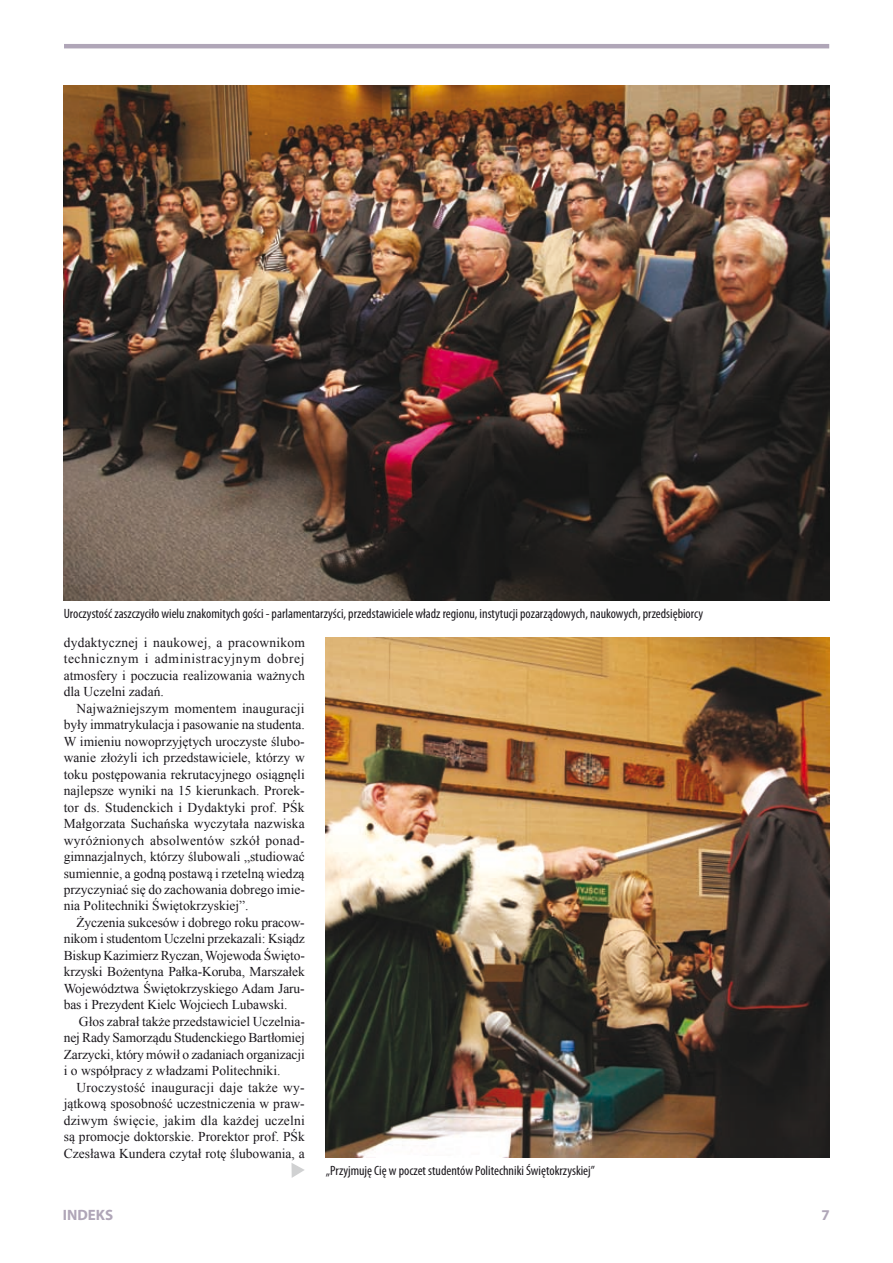
<style>
.page{position:relative;width:893px;height:1263px;background:#fff}
.page>*{position:absolute;margin:0;border:0;box-sizing:border-box;transform-origin:0 0}
.t1{font:700 15px "Myriad Pro";color:#b0a6b8}
.t2{font:13.5px/16.5px "Times New Roman";color:#1a171c;text-align:justify}
.t3{font:condensed 13.5px "Myriad Pro";color:#1a171c}
</style>
<div class="page">
<hr style="left:64px;top:44px;width:765px;height:4px;background:#b0a6b8">
<img style="left:326px;top:638px;width:503px;height:520px">
<img style="left:64px;top:85px;width:765px;height:515px">
<svg style="left:291px;top:1163px;width:13px;height:15px"></svg>
<p class="t3" style="left:64px;top:605px;width:641px">Uroczystość zaszczyciło wielu znakomitych gości - parlamentarzyści, przedstawiciele władz regionu, instytucji pozarządowych, naukowych, przedsiębiorcy</p>
<p class="t2" style="left:64px;top:633px;width:243px">dydaktycznej i naukowej, a pracownikom technicznym i administracyjnym dobrej atmosfery i poczucia realizowania ważnych dla Uczelni zadań.</p>
<p class="t2" style="left:64px;top:699px;width:243px;text-indent:13px">Najważniejszym momentem inauguracji były immatrykulacja i pasowanie na studenta.<br>W imieniu nowoprzyjętych uroczyste ślubo&shy;wanie złożyli ich przedstawiciele, którzy w toku postępowania rekrutacyjnego osiągnęli najlepsze wyniki na 15 kierunkach. Prorek&shy;tor ds. Studenckich i Dydaktyki prof. PŚk Małgorzata Suchańska wyczytała nazwiska wyróżnionych absolwentów szkół ponad&shy;gimnazjalnych, którzy ślubowali „studiować sumiennie, a godną postawą i rzetelną wiedzą przyczyniać się do zachowania dobrego imie&shy;nia Politechniki Świętokrzyskiej”.</p>
<p class="t2" style="left:64px;top:914px;width:243px;text-indent:13px">Życzenia sukcesów i dobrego roku pracow&shy;nikom i studentom Uczelni przekazali: Ksiądz Biskup Kazimierz Ryczan, Wojewoda Święto&shy;krzyski Bożentyna Pałka-Koruba, Marszałek Województwa Świętokrzyskiego Adam Jaru&shy;bas i Prezydent Kielc Wojciech Lubawski.</p>
<p class="t2" style="left:64px;top:1013px;width:243px;text-indent:15px">Głos zabrał także przedstawiciel Uczelnia&shy;nej Rady Samorządu Studenckiego Bartłomiej Zarzycki, który mówił o zadaniach organizacji i o współpracy z władzami Politechniki.</p>
<p class="t2" style="left:64px;top:1079px;width:242px;text-indent:13px">Uroczystość inauguracji daje także wy&shy;jątkową sposobność uczestniczenia w praw&shy;dziwym święcie, jakim dla każdej uczelni są promocje doktorskie. Prorektor prof. PŚk Czesława Kundera czytał rotę ślubowania, a</p>
<p class="t3" style="left:326px;top:1162px;width:271px">„Przyjmuję Cię w poczet studentów Politechniki Świętokrzyskiej”</p>
<p class="t1" style="left:63px;top:1205px;width:52px">INDEKS</p>
<p class="t1" style="left:821px;top:1205px;width:10px">7</p>
</div>
